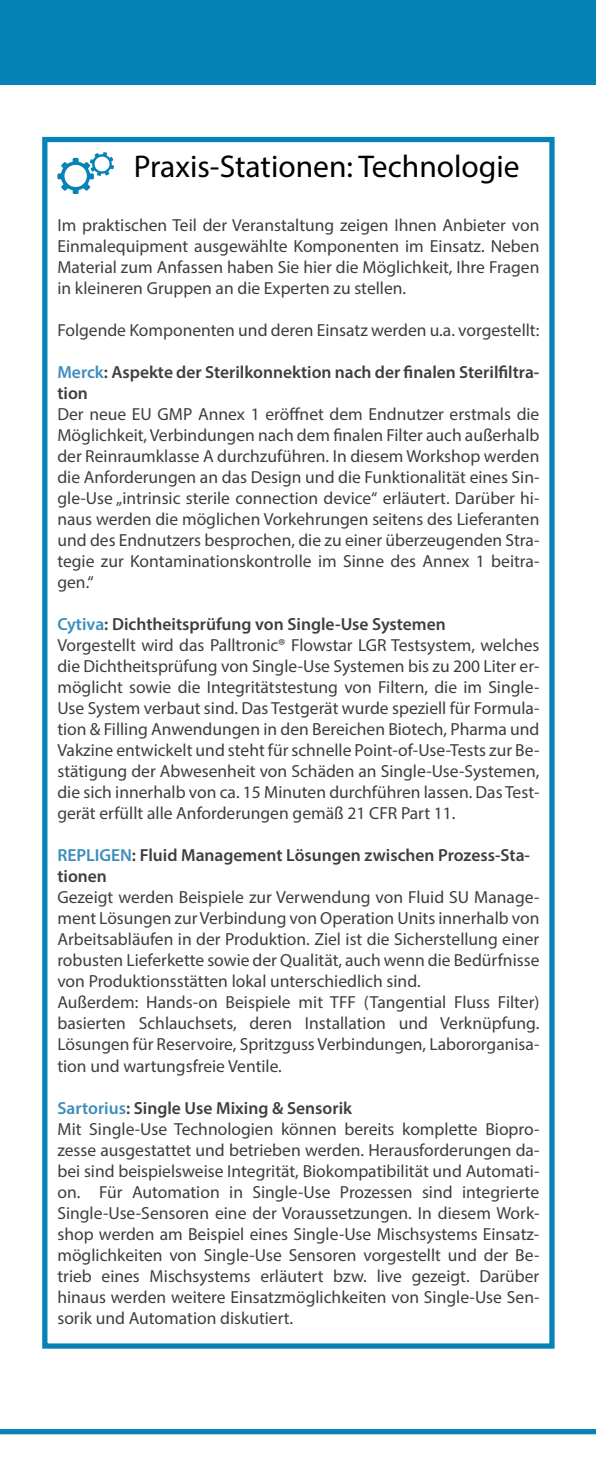
<style>
.page{position:relative;width:596px;height:1474px;background:#fff}
.page>*{position:absolute;margin:0;border:0;box-sizing:border-box;transform-origin:0 0}
.t1{font:31.5px "Myriad Pro";color:#000}
.t2{font:17.5px/21px "Myriad Pro";color:#3e3d40}
.t3{font:600 17.5px/21px "Myriad Pro";color:#3e3d40}
.s1{color:#3d8dbd}
.s2{font-weight:600;color:#3d8dbd}
.s3{font-weight:600}
</style>
<div class="page">
<div style="left:0;top:0;width:595px;height:84px;background:#0683b6"></div>
<div style="left:0;top:1428px;width:595px;height:6px;background:#0683b6"></div>
<svg style="left:57px;top:152px;width:57px;height:42px"></svg>
<div style="left:42px;top:137px;width:512px;height:1211px;border:5px solid #0683b6"></div>
<h1 class="t1" style="left:134px;top:147px;width:387px">Praxis-Stationen: Technologie</h1>
<p class="t2" style="left:57px;top:214px;width:483px;text-align:justify">Im praktischen Teil der Veranstaltung zeigen Ihnen Anbieter von Einmalequipment ausgewählte Komponenten im Einsatz. Neben Material zum Anfassen haben Sie hier die Möglichkeit, Ihre Fragen in kleineren Gruppen an die Experten zu stellen.</p>
<p class="t2" style="left:57px;top:319px;width:483px">Folgende Komponenten und deren Einsatz werden u.a. vorgestellt:</p>
<p class="t3" style="left:57px;top:361px;width:483px"><span class="s1">Merck</span>: Aspekte der Sterilkonnektion nach der finalen Sterilfiltra&shy;tion</p>
<p class="t2" style="left:57px;top:403px;width:483px;text-align:justify">Der neue EU GMP Annex 1 eröffnet dem Endnutzer erstmals die Möglichkeit, Verbindungen nach dem finalen Filter auch außerhalb der Reinraumklasse A durchzuführen. In diesem Workshop werden die Anforderungen an das Design und die Funktionalität eines Sin&shy;gle-Use „intrinsic sterile connection device“ erläutert. Darüber hi&shy;naus werden die möglichen Vorkehrungen seitens des Lieferanten und des Endnutzers besprochen, die zu einer überzeugenden Stra&shy;tegie zur Kontaminationskontrolle im Sinne des Annex 1 beitra&shy;gen.“</p>
<p class="t2" style="left:57px;top:613px;width:483px"><span class="s2">Cytiva</span><span class="s3">: Dichtheitsprüfung von Single-Use Systemen<br></span>Vorgestellt wird das Palltronic® Flowstar LGR Testsystem, welches die Dichtheitsprüfung von Single-Use Systemen bis zu 200 Liter er&shy;möglicht sowie die Integritätstestung von Filtern, die im Single-Use System verbaut sind. Das Testgerät wurde speziell für Formula&shy;tion &amp; Filling Anwendungen in den Bereichen Biotech, Pharma und Vakzine entwickelt und steht für schnelle Point-of-Use-Tests zur Be&shy;stätigung der Abwesenheit von Schäden an Single-Use-Systemen, die sich innerhalb von ca. 15 Minuten durchführen lassen. Das Test&shy;gerät erfüllt alle Anforderungen gemäß 21 CFR Part 11.</p>
<p class="t3" style="left:57px;top:844px;width:474px"><span class="s1">REPLIGEN</span>: Fluid Management Lösungen zwischen Prozess-Sta&shy;tionen</p>
<p class="t2" style="left:57px;top:886px;width:483px">Gezeigt werden Beispiele zur Verwendung von Fluid SU Manage&shy;ment Lösungen zur Verbindung von Operation Units innerhalb von Arbeitsabläufen in der Produktion. Ziel ist die Sicherstellung einer robusten Lieferkette sowie der Qualität, auch wenn die Bedürfnisse von Produktionsstätten lokal unterschiedlich sind.<br>Außerdem: Hands-on Beispiele mit TFF (Tangential Fluss Filter) basierten Schlauchsets, deren Installation und Verknüpfung.<br>Lösungen für Reservoire, Spritzguss Verbindungen, Labororganisa&shy;tion und wartungsfreie Ventile.</p>
<p class="t2" style="left:57px;top:1096px;width:483px"><span class="s2">Sartorius</span><span class="s3">: Single Use Mixing &amp; Sensorik<br></span>Mit Single-Use Technologien können bereits komplette Biopro&shy;zesse ausgestattet und betrieben werden. Herausforderungen da&shy;bei sind beispielsweise Integrität, Biokompatibilität und Automati&shy;on. Für Automation in Single-Use Prozessen sind integrierte Single-Use-Sensoren eine der Voraussetzungen. In diesem Work&shy;shop werden am Beispiel eines Single-Use Mischsystems Einsatz&shy;möglichkeiten von Single-Use Sensoren vorgestellt und der Be&shy;trieb eines Mischsystems erläutert bzw. live gezeigt. Darüber hinaus werden weitere Einsatzmöglichkeiten von Single-Use Sen&shy;sorik und Automation diskutiert.</p>
</div>
